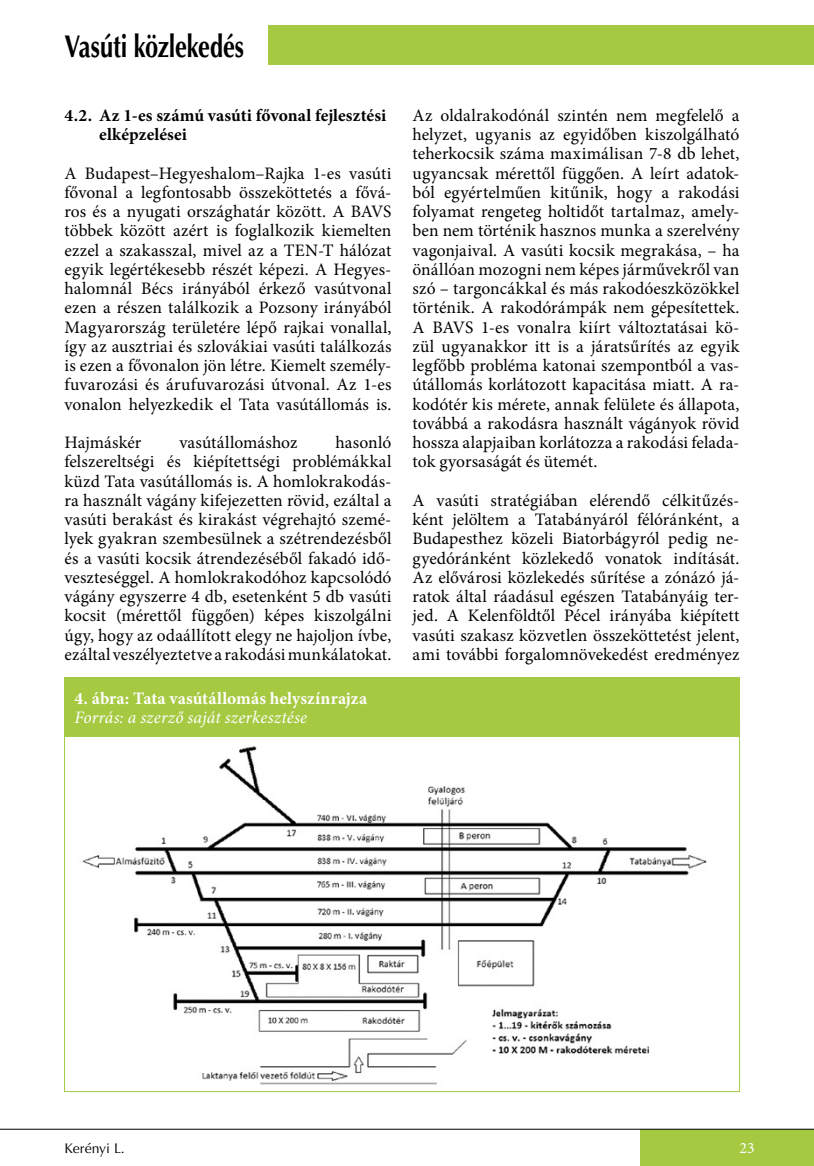
<style>
.page{position:relative;width:814px;height:1166px;background:#fff}
.page>*{position:absolute;margin:0;border:0;box-sizing:border-box;transform-origin:0 0}
.t1{font:700 31.5px "Optima CE";letter-spacing:-.005em;color:#000;scale:.75 1}
.t2{font:17.5px/19.2px "Minion Pro";letter-spacing:.005em;color:#000;text-align:justify}
.t3{font:700 17.5px/19.2px "Minion Pro";letter-spacing:.005em;color:#fff}
.t4{font:700 17.5px/19.2px "Minion Pro";letter-spacing:.005em;color:#000}
.t5{font:15.75px "Minion Pro";color:#fff}
.t6{font:14px "Optima CE";color:#000}
.s1{font-weight:400;font-style:italic}
</style>
<div class="page">
<div style="left:268px;top:25px;width:546px;height:39px;background:#a6c942"></div>
<div style="left:640px;top:1129px;width:174px;height:37px;background:#a6c942"></div>
<hr style="left:0;top:1129px;width:814px;height:1px;background:#000">
<img style="left:82px;top:746px;width:625px;height:339px">
<div style="left:64px;top:677px;width:675px;height:60px;background:#a6c942"></div>
<h1 class="t1" style="left:64px;top:26px;width:241px">Vasúti közlekedés</h1>
<p class="t4" style="left:99px;top:105px;width:288px;text-indent:-35px">4.2. Az 1-es számú vasúti fővonal fejlesztési elképzelései</p>
<p class="t2" style="left:64px;top:163px;width:328px">A Budapest–Hegyeshalom–Rajka 1-es vasúti fővonal a legfontosabb összeköttetés a fővá&shy;ros és a nyugati országhatár között. A BAVS többek között azért is foglalkozik kiemelten ezzel a szakasszal, mivel az a TEN-T hálózat egyik legértékesebb részét képezi. A Hegyes&shy;halomnál Bécs irányából érkező vasútvonal ezen a részen találkozik a Pozsony irányából Magyarország területére lépő rajkai vonallal, így az ausztriai és szlovákiai vasúti találkozás is ezen a fővonalon jön létre. Kiemelt személy&shy;fuvarozási és árufuvarozási útvonal. Az 1-es vonalon helyezkedik el Tata vasútállomás is.</p>
<p class="t2" style="left:64px;top:433px;width:78px">Hajmáskér</p>
<p class="t2" style="left:179px;top:433px;width:120px">vasútállomáshoz</p>
<p class="t2" style="left:64px;top:433px;width:328px;text-indent:271px">hasonló felszereltségi és kiépítettségi problémákkal küzd Tata vasútállomás is. A homlokrakodás&shy;ra használt vágány kifejezetten rövid, ezáltal a vasúti berakást és kirakást végrehajtó szemé&shy;lyek gyakran szembesülnek a szétrendezésből és a vasúti kocsik átrendezéséből fakadó idő&shy;veszteséggel. A homlokrakodóhoz kapcsolódó vágány egyszerre 4 db, esetenként 5 db vasúti kocsit (mérettől függően) képes kiszolgálni úgy, hogy az odaállított elegy ne hajoljon ívbe, ezáltal veszélyeztetve a rakodási munkálatokat.</p>
<p class="t3" style="left:74px;top:688px;width:294px">4. ábra: Tata vasútállomás helyszínrajza<br><span class="s1">Forrás: a szerző saját szerkesztése</span></p>
<p class="t2" style="left:412px;top:106px;width:328px">Az oldalrakodónál szintén nem megfelelő a helyzet, ugyanis az egyidőben kiszolgálható teherkocsik száma maximálisan 7-8 db lehet, ugyancsak mérettől függően. A leírt adatok&shy;ból egyértelműen kitűnik, hogy a rakodási folyamat rengeteg holtidőt tartalmaz, amely&shy;ben nem történik hasznos munka a szerelvény vagonjaival. A vasúti kocsik megrakása, – ha önállóan mozogni nem képes járművekről van szó – targoncákkal és más rakodóeszközökkel történik. A rakodórámpák nem gépesítettek.<br>A BAVS 1-es vonalra kiírt változtatásai kö&shy;zül ugyanakkor itt is a járatsűrítés az egyik legfőbb probléma katonai szempontból a vas&shy;útállomás korlátozott kapacitása miatt. A ra&shy;kodótér kis mérete, annak felülete és állapota, továbbá a rakodásra használt vágányok rövid hossza alapjaiban korlátozza a rakodási felada&shy;tok gyorsaságát és ütemét.</p>
<p class="t2" style="left:412px;top:491px;width:328px">A vasúti stratégiában elérendő célkitűzés&shy;ként jelöltem a Tatabányáról félóránként, a Budapesthez közeli Biatorbágyról pedig ne&shy;gyedóránként közlekedő vonatok indítását.<br>Az elővárosi közlekedés sűrítése a zónázó já&shy;ratok által ráadásul egészen Tatabányáig ter&shy;jed. A Kelenföldtől Pécel irányába kiépített vasúti szakasz közvetlen összeköttetést jelent, ami további forgalomnövekedést eredményez</p>
<p class="t6" style="left:64px;top:1139px;width:62px">Kerényi L.</p>
<p class="t5" style="left:739px;top:1137px;width:17px">23</p>
</div>
